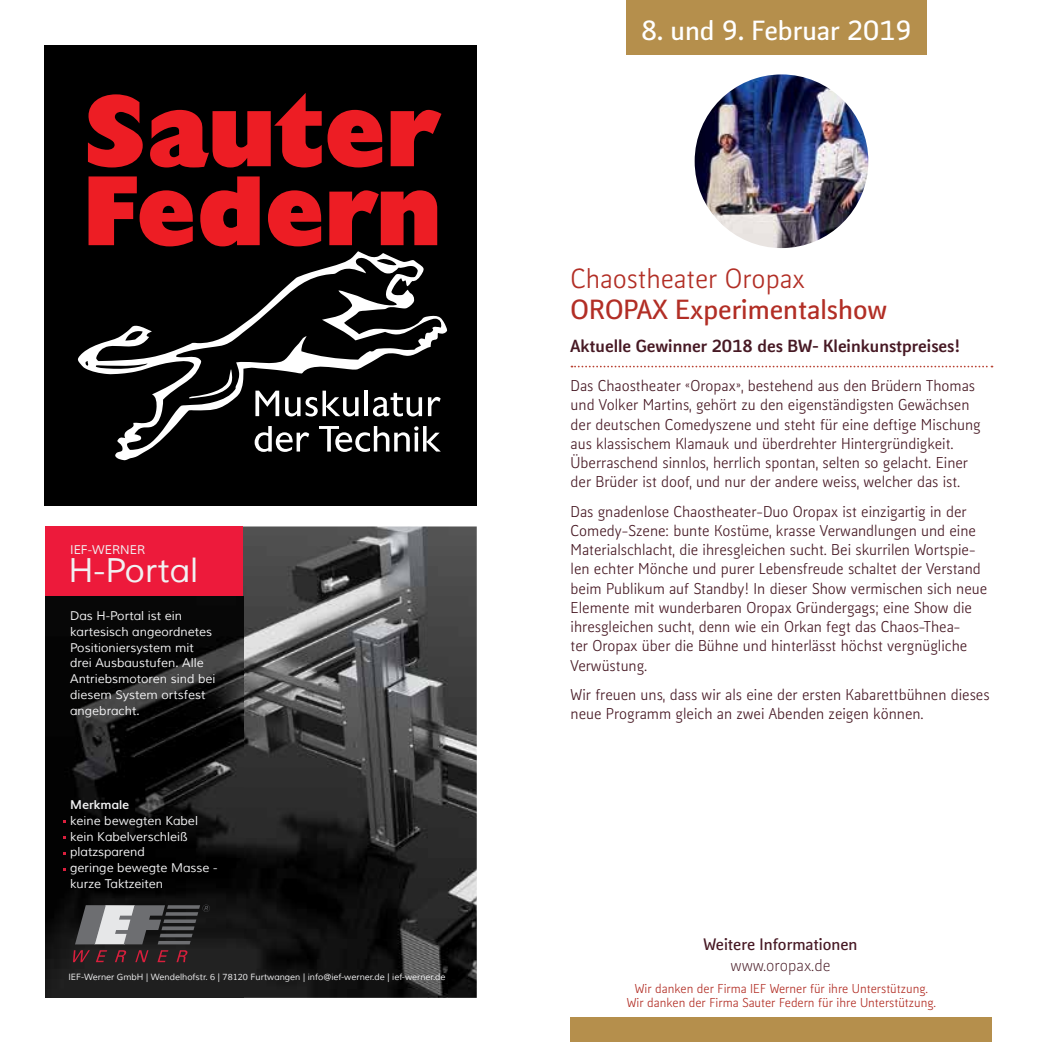
<style>
.page{position:relative;width:1042px;height:1042px;background:#fff}
.page>*{position:absolute;margin:0;border:0;box-sizing:border-box;transform-origin:0 0}
.t1{font:33.25px "Muli";color:#f1f1f2}
.t2{font:700 26.25px "Kofi Pure Sans";color:#b22e25}
.t3{font:26.25px "Kofi Pure Sans";color:#b22e25}
.t4{font:700 26.25px "Kofi Pure Sans";color:#fff}
.t5{font:800 16.62px "Kofi Pure Sans";color:#471924}
.t6{font:700 15.75px "Kofi Pure Sans";color:#471924}
.t7{font:300 15.75px "Kofi Pure Sans";color:#471924}
.t8{font:14.88px/19.2px "Kofi Pure Sans";color:#471924}
.t9{font:12.25px/15.8px "Muli";color:#f1f1f2}
.t10{font:12.25px/14.7px "Kofi Pure Sans";color:#b22e25;text-align:center}
.t11{font:700 12.25px "Muli";color:#f1f1f2}
.t12{font:8.75px "Muli";color:#f1f1f2}
</style>
<div class="page">
<img style="left:694px;top:74px;width:174px;height:174px;border-radius:87px">
<svg style="left:571px;top:366px;width:421px;height:1px"></svg>
<div style="left:570px;top:1017px;width:422px;height:25px;background:#b58f4c"></div>
<div style="left:626px;top:0;width:300px;height:55px;background:#b58f4c"></div>
<div style="left:45px;top:45px;width:432px;height:460px;background:#000"></div>
<svg style="left:77px;top:251px;width:370px;height:209px"></svg>
<svg style="left:89px;top:176px;width:104px;height:70px"></svg>
<svg style="left:200px;top:176px;width:60px;height:70px"></svg>
<svg style="left:268px;top:190px;width:53px;height:56px"></svg>
<svg style="left:329px;top:190px;width:108px;height:55px"></svg>
<svg style="left:88px;top:94px;width:55px;height:73px"></svg>
<svg style="left:150px;top:93px;width:232px;height:74px"></svg>
<svg style="left:391px;top:110px;width:50px;height:56px"></svg>
<svg style="left:255px;top:426px;width:54px;height:26px"></svg>
<svg style="left:319px;top:426px;width:122px;height:26px"></svg>
<svg style="left:255px;top:391px;width:24px;height:25px"></svg>
<svg style="left:285px;top:391px;width:73px;height:25px"></svg>
<hr style="left:364px;top:391px;width:4px;height:25px;background:#fff">
<svg style="left:373px;top:393px;width:49px;height:23px"></svg>
<svg style="left:428px;top:397px;width:13px;height:19px"></svg>
<img style="left:243px;top:526px;width:234px;height:472px">
<img style="left:45px;top:596px;width:198px;height:402px">
<svg style="left:75px;top:904px;width:135px;height:40px;background:#646567"></svg>
<svg style="left:73px;top:950px;width:114px;height:12px"></svg>
<div style="left:45px;top:526px;width:198px;height:70px;background:#ed1a3b"></div>
<p class="t9" style="left:70px;top:542px;width:77px">IEF-WERNER</p>
<h1 class="t1" style="left:68px;top:550px;width:131px">H-Portal</h1>
<p class="t9" style="left:70px;top:608px;width:147px">Das H-Portal ist ein kartesisch angeordnetes<br>Positioniersystem mit drei Ausbaustufen. Alle<br>Antriebsmotoren sind bei diesem System ortsfest angebracht.</p>
<p class="t11" style="left:70px;top:795px;width:61px">Merkmale</p>
<p class="t9" style="left:70px;top:813px;width:149px">keine bewegten Kabel kein Kabelverschleiß platzsparend<br>geringe bewegte Masse - kurze Taktzeiten</p>
<p class="t12" style="left:68px;top:971px;width:379px">IEF-Werner GmbH | Wendelhofstr. 6 | 78120 Furtwangen | info@ief-werner.de | ief-werner.de</p>
<h2 class="t4" style="left:641px;top:12px;width:272px">8. und 9. Februar 2019</h2>
<h2 class="t3" style="left:570px;top:262px;width:236px">Chaostheater Oropax</h2>
<h2 class="t2" style="left:570px;top:291px;width:318px">OROPAX Experimentalshow</h2>
<p class="t5" style="left:570px;top:334px;width:391px">Aktuelle Gewinner 2018 des BW- Kleinkunstpreises!</p>
<p class="t8" style="left:570px;top:376px;width:411px">Das Chaostheater «Oropax», bestehend aus den Brüdern Thomas und Volker Martins, gehört zu den eigenständigsten Gewächsen der deutschen Comedyszene und steht für eine deftige Mischung aus klassischem Klamauk und überdrehter Hintergründigkeit.<br>Überraschend sinnlos, herrlich spontan, selten so gelacht. Einer der Brüder ist doof, und nur der andere weiss, welcher das ist.</p>
<p class="t8" style="left:570px;top:502px;width:418px">Das gnadenlose Chaostheater-Duo Oropax ist einzigartig in der Comedy-Szene: bunte Kostüme, krasse Verwandlungen und eine Materialschlacht, die ihresgleichen sucht. Bei skurrilen Wortspie&shy;len echter Mönche und purer Lebensfreude schaltet der Verstand beim Publikum auf Standby! In dieser Show vermischen sich neue Elemente mit wunderbaren Oropax Gründergags; eine Show die ihresgleichen sucht, denn wie ein Orkan fegt das Chaos-Thea-<br>ter Oropax über die Bühne und hinterlässt höchst vergnügliche Verwüstung.</p>
<p class="t8" style="left:570px;top:685px;width:420px">Wir freuen uns, dass wir als eine der ersten Kabarettbühnen dieses neue Programm gleich an zwei Abenden zeigen können.</p>
<p class="t6" style="left:703px;top:933px;width:155px">Weitere Informationen</p>
<p class="t7" style="left:730px;top:955px;width:102px">www.oropax.de</p>
<p class="t10" style="left:627px;top:981px;width:311px">Wir danken der Firma IEF Werner für ihre Unterstützung.<br>Wir danken der Firma Sauter Federn für ihre Unterstützung.</p>
</div>
